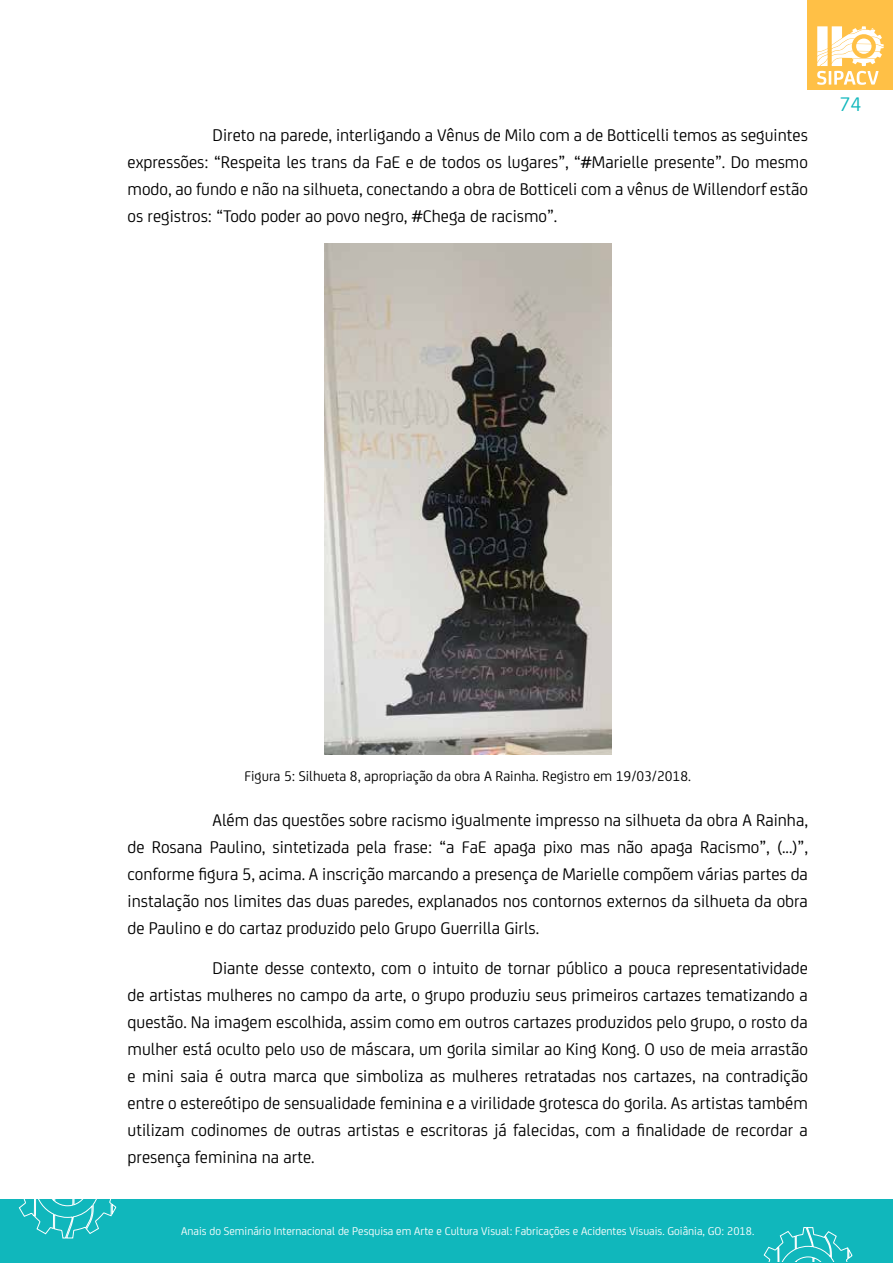
<style>
.page{position:relative;width:893px;height:1263px;background:#fff}
.page>*{position:absolute;margin:0;border:0;box-sizing:border-box;transform-origin:0 0}
.t1{font:21px "FS Joey";color:#10b7bc}
.t2{font:18px/27px "FS Joey";color:#000;text-align:justify}
.t3{font:15px "FS Joey";color:#000}
.t4{font:12px "FS Joey";color:#fff}
</style>
<div class="page">
<div style="left:808px;top:0;width:85px;height:89px;background:#ffc046"></div>
<svg style="left:817px;top:26px;width:67px;height:59px"></svg>
<div style="left:0;top:1199px;width:893px;height:64px;background:#10b7bc"></div>
<svg style="left:18px;top:1199px;width:99px;height:40px"></svg>
<svg style="left:763px;top:1227px;width:90px;height:35px"></svg>
<img style="left:324px;top:244px;width:287px;height:510px">
<p class="t2" style="left:128px;top:121px;width:682px;text-indent:85px">Direto na parede, interligando a Vênus de Milo com a de Botticelli temos as seguintes expressões: “Respeita les trans da FaE e de todos os lugares”, “#Marielle presente”. Do mesmo modo, ao fundo e não na silhueta, conectando a obra de Botticeli com a vênus de Willendorf estão os registros: “Todo poder ao povo negro, #Chega de racismo”.</p>
<p class="t1" style="left:840px;top:90px;width:23px">74</p>
<p class="t3" style="left:244px;top:765px;width:448px">Figura 5: Silhueta 8, apropriação da obra A Rainha. Registro em 19/03/2018.</p>
<p class="t2" style="left:128px;top:806px;width:682px;text-indent:85px">Além das questões sobre racismo igualmente impresso na silhueta da obra A Rainha, de Rosana Paulino, sintetizada pela frase: “a FaE apaga pixo mas não apaga Racismo”, (...)”, conforme figura 5, acima. A inscrição marcando a presença de Marielle compõem várias partes da instalação nos limites das duas paredes, explanados nos contornos externos da silhueta da obra de Paulino e do cartaz produzido pelo Grupo Guerrilla Girls.</p>
<p class="t2" style="left:128px;top:953px;width:682px;text-indent:85px">Diante desse contexto, com o intuito de tornar público a pouca representatividade de artistas mulheres no campo da arte, o grupo produziu seus primeiros cartazes tematizando a questão. Na imagem escolhida, assim como em outros cartazes produzidos pelo grupo, o rosto da mulher está oculto pelo uso de máscara, um gorila similar ao King Kong. O uso de meia arrastão e mini saia é outra marca que simboliza as mulheres retratadas nos cartazes, na contradição entre o estereótipo de sensualidade feminina e a virilidade grotesca do gorila. As artistas também utilizam codinomes de outras artistas e escritoras já falecidas, com a finalidade de recordar a presença feminina na arte.</p>
<p class="t4" style="left:181px;top:1223px;width:575px">Anais do Seminário Internacional de Pesquisa em Arte e Cultura Visual: Fabricações e Acidentes Visuais. Goiânia, GO: 2018.</p>
</div>
